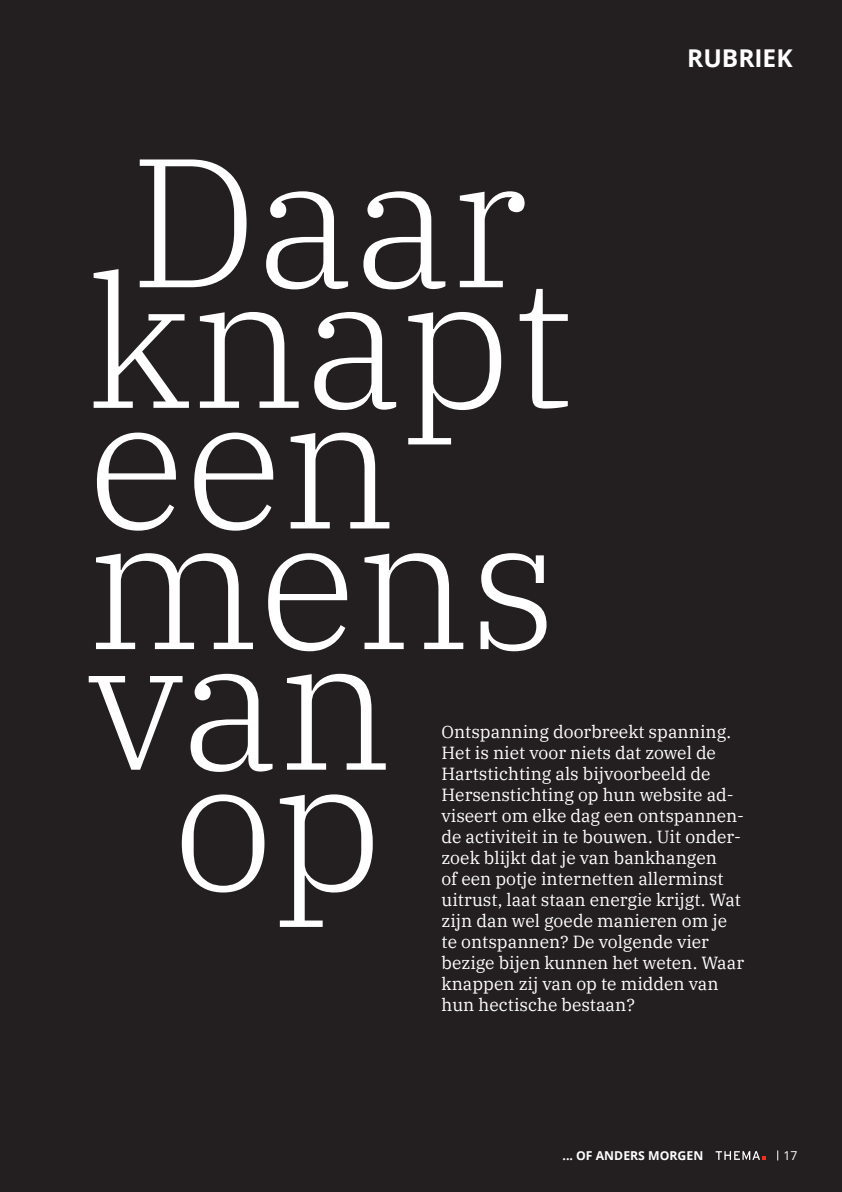
<style>
.page{position:relative;width:842px;height:1192px;background:#fff}
.page>*{position:absolute;margin:0;border:0;box-sizing:border-box;transform-origin:0 0}
.t1{font:300 182.88px "IBM Plex Serif";color:#fff}
.t2{font:700 24.5px "Open Sans";color:#fff}
.t3{font:17.5px/21px "IBM Plex Serif";color:#fff}
.t4{font:700 12.25px "Open Sans";color:#fff}
.t5{font:12.25px "Open Sans";color:#fff}
</style>
<div class="page">
<div style="left:0;top:0;width:842px;height:1191px;background:#231f20"></div>
<svg style="left:716px;top:1151px;width:49px;height:8px"></svg>
<h2 class="t2" style="left:687px;top:41px;width:107px">RUBRIEK</h2>
<h1 class="t1" style="left:130px;top:84px;width:399px">Daar</h1>
<h1 class="t1" style="left:88px;top:205px;width:487px">knapt</h1>
<h1 class="t1" style="left:88px;top:325px;width:310px">een</h1>
<h1 class="t1" style="left:88px;top:446px;width:471px">mens</h1>
<h1 class="t1" style="left:88px;top:566px;width:306px">van</h1>
<h1 class="t1" style="left:172px;top:687px;width:212px">op</h1>
<p class="t3" style="left:441px;top:720px;width:304px">Ontspanning doorbreekt spanning.<br>Het is niet voor niets dat zowel de Hartstichting als bijvoorbeeld de Hersenstichting op hun website ad&shy;viseert om elke dag een ontspannen&shy;de activiteit in te bouwen. Uit onder&shy;zoek blijkt dat je van bankhangen<br>of een potje internetten allerminst uitrust, laat staan energie krijgt. Wat zijn dan wel goede manieren om je te ontspannen? De volgende vier bezige bijen kunnen het weten. Waar knappen zij van op te midden van hun hectische bestaan?</p>
<p class="t4" style="left:562px;top:1146px;width:142px">... OF ANDERS MORGEN</p>
<p class="t5" style="left:783px;top:1146px;width:16px">17</p>
</div>
